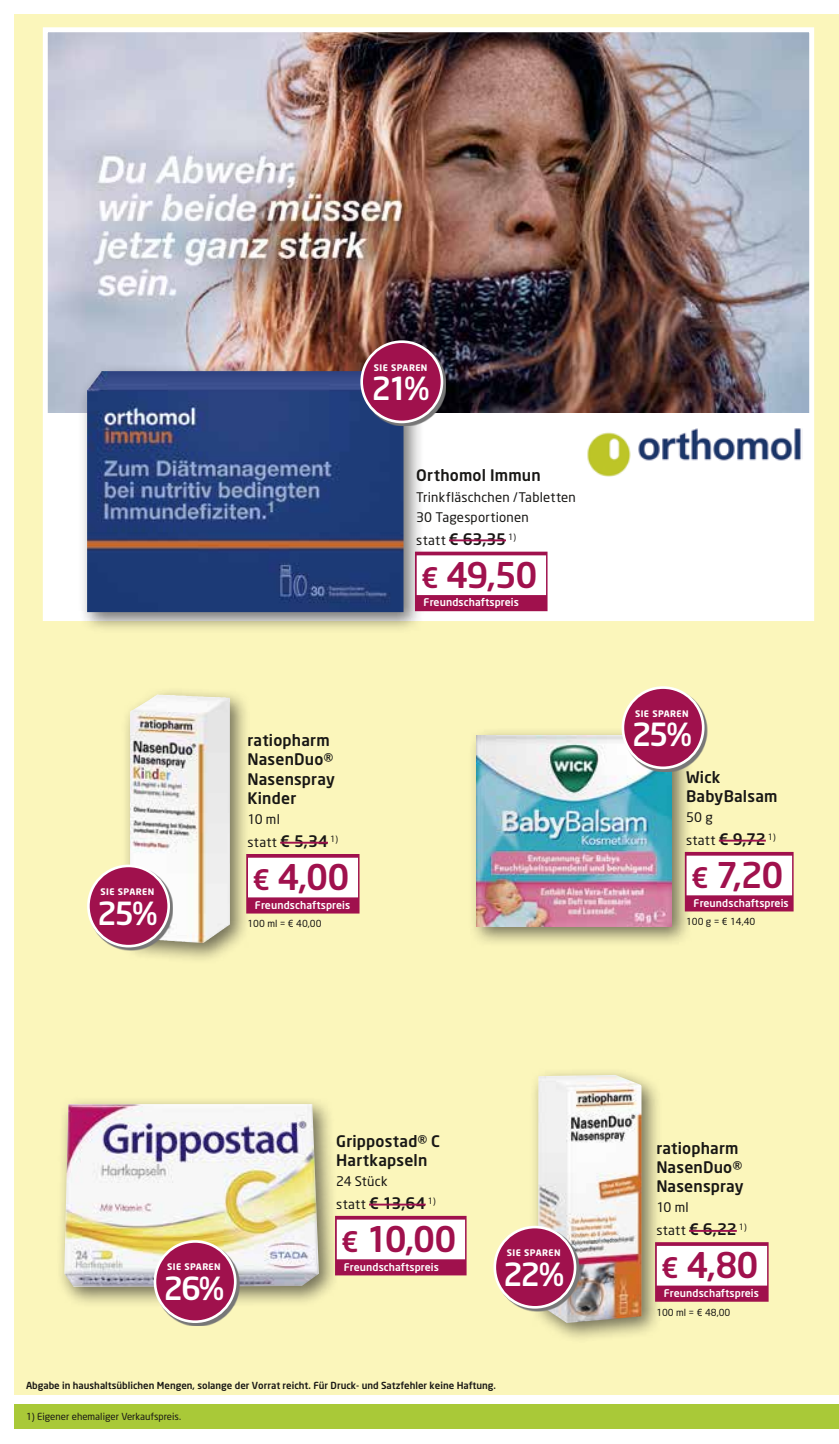
<style>
.page{position:relative;width:839px;height:1444px;background:#fff}
.page>*{position:absolute;margin:0;border:0;box-sizing:border-box;transform-origin:0 0}
._04_Angebotspreis{font:500 35px "Neo Sans";letter-spacing:-.035em;color:#a0114d}
.t1{font:500 31.5px "Neo Sans";letter-spacing:-.08em;color:#fff}
._01_Artikel{font:500 15.75px/19.2px "Neo Sans";letter-spacing:.01em;color:#181715}
._03_statt_Preis{font:500 15.75px "Neo Sans";letter-spacing:-.015em;color:#181715}
._02_Text{font:13.12px "Neo Sans";letter-spacing:.015em;color:#181715}
._03_statt_Preis-2{font:13.12px "Neo Sans";letter-spacing:.025em;color:#181715}
._07_T_Wirberaten{font:500 10.5px "Neo Sans";letter-spacing:.01em;color:#fff}
.t2{font:500 9.62px "Neo Sans";color:#181715}
._05_Grundpreis{font:9.62px "Neo Sans";color:#181715}
.t3{font:700 8.92px "Neo Sans";letter-spacing:.05em;color:#fff}
.s1{font-weight:400;font-size:13.12px}
.s2{font-size:28px}
.s3{font-weight:500;font-size:15.75px}
</style>
<div class="page">
<div style="left:15px;top:15px;width:823px;height:1379px;background:#fbf6bb"></div>
<div style="left:15px;top:1404px;width:823px;height:25px;background:#a9c938"></div>
<div style="left:45px;top:30px;width:766px;height:588px;background:#fff"></div>
<img style="left:49px;top:33px;width:759px;height:380px">
<div style="left:43px;top:27px;width:771px;height:594px;border:5px solid #fff"></div>
<img style="left:587px;top:428px;width:214px;height:48px">
<div style="left:121px;top:686px;width:130px;height:278px;background:#181715;opacity:.6"></div>
<img style="left:130px;top:694px;width:100px;height:249px">
<div style="left:246px;top:854px;width:113px;height:59px;background:#a0114d"></div>
<div style="left:248px;top:857px;width:110px;height:40px;background:#fff"></div>
<hr style="left:280px;top:841px;width:48px;height:2px;background:#a0114d">
<svg style="left:89px;top:867px;width:83px;height:83px"></svg>
<div style="left:88px;top:866px;width:81px;height:80px;background:#a0114d;border-radius:50%"></div>
<div style="left:87px;top:864px;width:83px;height:83px;border:3px solid #fff;border-radius:50%"></div>
<div style="left:529px;top:1066px;width:133px;height:277px;background:#181715;opacity:.6"></div>
<img style="left:538px;top:1075px;width:103px;height:248px">
<div style="left:655px;top:1242px;width:113px;height:59px;background:#a0114d"></div>
<div style="left:656px;top:1246px;width:111px;height:39px;background:#fff"></div>
<hr style="left:689px;top:1230px;width:47px;height:1px;background:#a0114d">
<svg style="left:497px;top:1228px;width:82px;height:83px"></svg>
<div style="left:494px;top:1227px;width:81px;height:80px;background:#a0114d;border-radius:50%"></div>
<div style="left:493px;top:1225px;width:83px;height:83px;border:3px solid #fff;border-radius:50%"></div>
<div style="left:467px;top:727px;width:226px;height:220px;background:#181715;opacity:.6"></div>
<img style="left:476px;top:735px;width:195px;height:191px">
<div style="left:684px;top:852px;width:109px;height:59px;background:#a0114d"></div>
<div style="left:686px;top:855px;width:105px;height:40px;background:#fff"></div>
<hr style="left:718px;top:839px;width:47px;height:2px;background:#a0114d">
<svg style="left:624px;top:689px;width:83px;height:82px"></svg>
<div style="left:622px;top:687px;width:81px;height:81px;background:#a0114d;border-radius:50%"></div>
<div style="left:621px;top:686px;width:83px;height:83px;border:3px solid #fff;border-radius:50%"></div>
<div style="left:56px;top:1095px;width:284px;height:213px;background:#181715;opacity:.6"></div>
<img style="left:64px;top:1104px;width:255px;height:182px">
<div style="left:335px;top:1216px;width:131px;height:59px;background:#a0114d"></div>
<div style="left:337px;top:1219px;width:128px;height:40px;background:#fff"></div>
<hr style="left:369px;top:1203px;width:56px;height:2px;background:#a0114d">
<svg style="left:156px;top:1242px;width:83px;height:83px"></svg>
<div style="left:155px;top:1241px;width:80px;height:80px;background:#a0114d;border-radius:50%"></div>
<div style="left:154px;top:1240px;width:82px;height:83px;border:3px solid #fff;border-radius:50%"></div>
<div style="left:78px;top:362px;width:346px;height:271px;background:#181715;opacity:.6"></div>
<img style="left:87px;top:371px;width:316px;height:241px">
<div style="left:415px;top:551px;width:132px;height:60px;background:#a0114d"></div>
<div style="left:416px;top:555px;width:130px;height:40px;background:#fff"></div>
<hr style="left:449px;top:539px;width:57px;height:2px;background:#a0114d">
<svg style="left:363px;top:343px;width:83px;height:83px"></svg>
<div style="left:361px;top:342px;width:81px;height:80px;background:#a0114d;border-radius:50%"></div>
<div style="left:360px;top:340px;width:83px;height:83px;border:3px solid #fff;border-radius:50%"></div>
<p class="t3" style="left:100px;top:886px;width:55px">SIE SPAREN</p>
<p class="t1" style="left:97px;top:893px;width:62px">25%</p>
<p class="t3" style="left:374px;top:361px;width:55px">SIE SPAREN</p>
<p class="t1" style="left:371px;top:369px;width:59px">21%</p>
<p class="_01_Artikel" style="left:416px;top:465px;width:126px">Orthomol Immun</p>
<p class="_02_Text" style="left:416px;top:489px;width:161px">Trinkfläschchen /Tabletten</p>
<p class="_02_Text" style="left:416px;top:509px;width:114px">30 Tagesportionen</p>
<p class="_03_statt_Preis" style="left:416px;top:529px;width:101px"><span class="s1">statt</span> € 63,35 <sup>1)</sup></p>
<p class="_04_Angebotspreis" style="left:421px;top:552px;width:118px"><span class="s2">€</span> 49,50</p>
<p class="_07_T_Wirberaten" style="left:423px;top:596px;width:97px">Freundschaftspreis</p>
<p class="_01_Artikel" style="left:247px;top:730px;width:89px">ratiopharm<br>NasenDuo®<br>Nasenspray</p>
<p class="_01_Artikel" style="left:247px;top:788px;width:50px">Kinder</p>
<p class="_02_Text" style="left:247px;top:811px;width:34px">10 ml</p>
<p class="_03_statt_Preis-2" style="left:247px;top:834px;width:92px">statt <span class="s3">€ 5,34</span> <sup>1)</sup></p>
<p class="_04_Angebotspreis" style="left:252px;top:855px;width:99px"><span class="s2">€</span> 4,00</p>
<p class="_07_T_Wirberaten" style="left:255px;top:898px;width:97px">Freundschaftspreis</p>
<p class="_05_Grundpreis" style="left:247px;top:918px;width:76px">100 ml = € 40,00</p>
<p class="t3" style="left:635px;top:707px;width:55px">SIE SPAREN</p>
<p class="t1" style="left:631px;top:715px;width:62px">25%</p>
<p class="_01_Artikel" style="left:686px;top:767px;width:93px">Wick<br>BabyBalsam</p>
<p class="_02_Text" style="left:686px;top:809px;width:28px">50 g</p>
<p class="_03_statt_Preis-2" style="left:686px;top:832px;width:91px">statt <span class="s3">€ 9,72</span> <sup>1)</sup></p>
<p class="_04_Angebotspreis" style="left:691px;top:853px;width:94px"><span class="s2">€</span> 7,20</p>
<p class="_07_T_Wirberaten" style="left:693px;top:896px;width:97px">Freundschaftspreis</p>
<p class="_05_Grundpreis" style="left:686px;top:916px;width:71px">100 g = € 14,40</p>
<p class="_01_Artikel" style="left:336px;top:1130px;width:105px">Grippostad® C<br>Hartkapseln</p>
<p class="_02_Text" style="left:336px;top:1173px;width:53px">24 Stück</p>
<p class="_03_statt_Preis" style="left:336px;top:1193px;width:101px"><span class="s1">statt</span> € 13,64 <sup>1)</sup></p>
<p class="_04_Angebotspreis" style="left:341px;top:1216px;width:117px"><span class="s2">€</span> 10,00</p>
<p class="t3" style="left:167px;top:1261px;width:55px">SIE SPAREN</p>
<p class="_07_T_Wirberaten" style="left:343px;top:1260px;width:97px">Freundschaftspreis</p>
<p class="t1" style="left:163px;top:1268px;width:63px">26%</p>
<p class="t3" style="left:507px;top:1247px;width:55px">SIE SPAREN</p>
<p class="t1" style="left:503px;top:1254px;width:62px">22%</p>
<p class="t2" style="left:26px;top:1379px;width:471px">Abgabe in haushaltsüblichen Mengen, solange der Vorrat reicht. Für Druck- und Satzfehler keine Haftung.</p>
<p class="_05_Grundpreis" style="left:26px;top:1411px;width:156px">1) Eigener ehemaliger Verkaufspreis.</p>
<p class="t2" style="left:33px;top:1411px;width:166px">1) Eigener ehemaliger Verkaufspreis.</p>
<p class="_01_Artikel" style="left:656px;top:1137px;width:89px">ratiopharm<br>NasenDuo®<br>Nasenspray</p>
<p class="_02_Text" style="left:656px;top:1199px;width:34px">10 ml</p>
<p class="_03_statt_Preis-2" style="left:656px;top:1222px;width:92px">statt <span class="s3">€ 6,22</span> <sup>1)</sup></p>
<p class="_04_Angebotspreis" style="left:661px;top:1243px;width:99px"><span class="s2">€</span> 4,80</p>
<p class="_07_T_Wirberaten" style="left:663px;top:1286px;width:97px">Freundschaftspreis</p>
<p class="_05_Grundpreis" style="left:656px;top:1306px;width:76px">100 ml = € 48,00</p>
</div>
